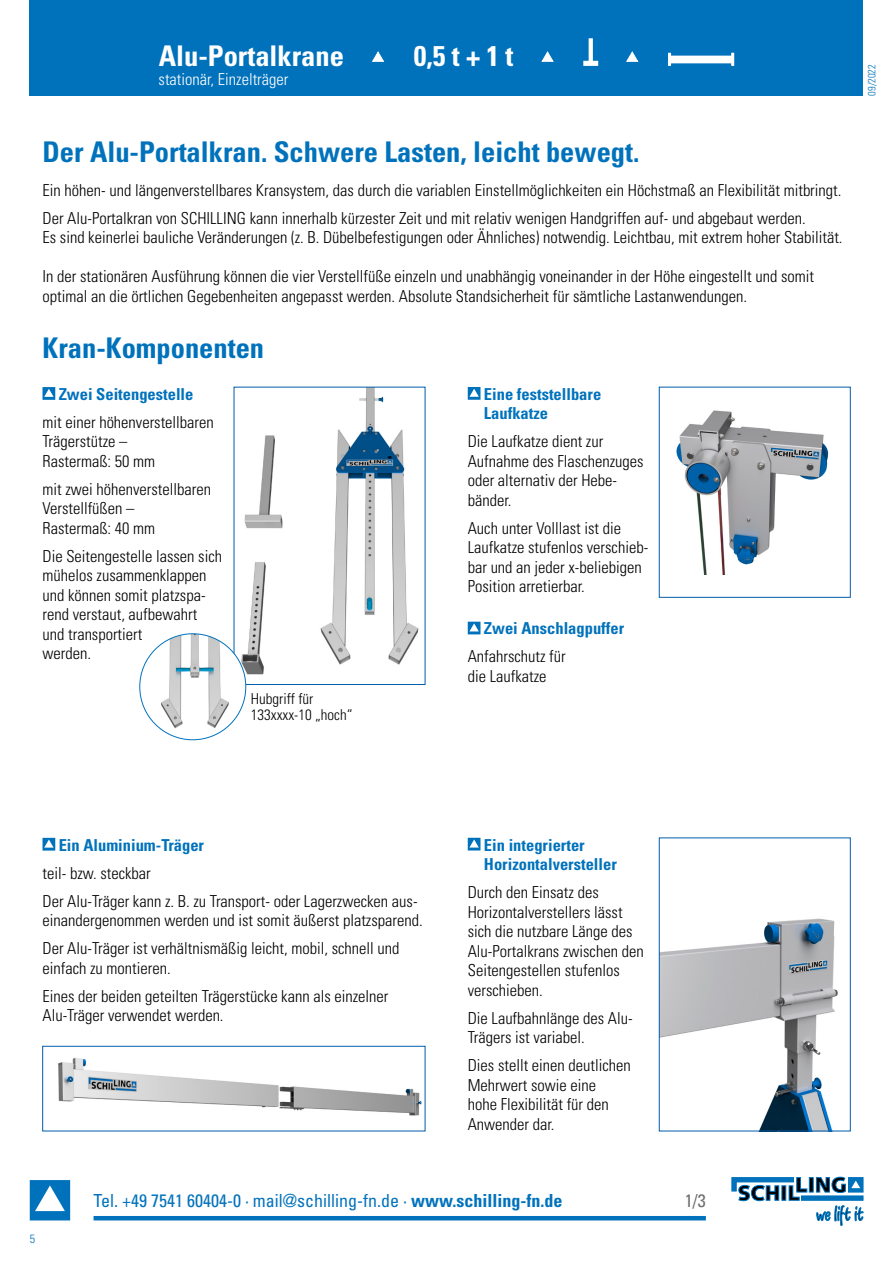
<style>
.page{position:relative;width:893px;height:1263px;background:#fff}
.page>*{position:absolute;margin:0;border:0;box-sizing:border-box;transform-origin:0 0}
.t1{font:700 condensed 28.5px "Univers";color:#0072bc}
.t2{font:700 condensed 28.5px "Univers";color:#fff}
.t3{font:condensed 18px "Univers";color:#0072bc}
.t4{font:condensed 18px "Univers";color:#6e6e6e}
.t5{font:300 condensed 16.5px/19.5px "Univers";color:#000}
.t6{font:700 condensed 16.5px/19.5px "Univers";color:#0072bc}
.t7{font:300 condensed 16.5px "Univers";color:#fff}
.t8{font:300 condensed 15px/16.5px "Univers";color:#000}
.t9{font:300 condensed 12px "Univers";color:#0072bc}
.t10{font:300 condensed 10.5px "Univers";color:#0072bc}
.s1{font-weight:700}
</style>
<div class="page">
<hr style="left:94px;top:1216px;width:612px;height:4px;background:#0072bc">
<svg style="left:30px;top:1180px;width:40px;height:40px"></svg>
<div style="left:809px;top:1177px;width:4px;height:15px;border:1px solid #0072bc"></div>
<hr style="left:801px;top:1196px;width:62px;height:4px;background:#0072bc">
<svg style="left:732px;top:1177px;width:75px;height:24px"></svg>
<svg style="left:816px;top:1177px;width:47px;height:16px"></svg>
<svg style="left:816px;top:1205px;width:47px;height:21px"></svg>
<img style="left:676px;top:410px;width:153px;height:164px">
<svg style="left:468px;top:387px;width:12px;height:13px"></svg>
<img style="left:236px;top:389px;width:183px;height:294px">
<img style="left:140px;top:634px;width:106px;height:106px;border-radius:53px">
<svg style="left:43px;top:387px;width:12px;height:13px"></svg>
<img style="left:58px;top:1058px;width:364px;height:58px">
<div style="left:43px;top:1046px;width:382px;height:85px;border:1px solid #005dac"></div>
<svg style="left:43px;top:838px;width:12px;height:12px"></svg>
<svg style="left:468px;top:622px;width:12px;height:12px"></svg>
<svg style="left:468px;top:838px;width:12px;height:12px"></svg>
<img style="left:661px;top:918px;width:177px;height:211px">
<div style="left:659px;top:838px;width:191px;height:293px;border:1px solid #005dac"></div>
<div style="left:30px;top:0;width:833px;height:96px;background:#0072bc"></div>
<svg style="left:372px;top:52px;width:12px;height:10px"></svg>
<svg style="left:542px;top:52px;width:11px;height:10px"></svg>
<svg style="left:583px;top:38px;width:15px;height:28px"></svg>
<svg style="left:626px;top:52px;width:12px;height:10px"></svg>
<svg style="left:668px;top:53px;width:66px;height:13px"></svg>
<h1 class="t2" style="left:159px;top:38px;width:187px">Alu-Portalkrane</h1>
<h1 class="t2" style="left:414px;top:38px;width:101px">0,5 t + 1 t</h1>
<p class="t7" style="left:159px;top:69px;width:131px">stationär, Einzelträger</p>
<h1 class="t1" style="left:43px;top:135px;width:598px">Der Alu-Portalkran. Schwere Lasten, leicht bewegt.</h1>
<p class="t5" style="left:43px;top:176px;width:800px;line-height:28px">Ein höhen- und längenverstellbares Kransystem, das durch die variablen Einstellmöglichkeiten ein Höchstmaß an Flexibilität mitbringt.<br>Der Alu-Portalkran von SCHILLING kann innerhalb kürzester Zeit und mit relativ wenigen Handgriffen auf- und abgebaut werden.</p>
<p class="t5" style="left:43px;top:227px;width:802px">Es sind keinerlei bauliche Veränderungen (z. B. Dübelbefestigungen oder Ähnliches) notwendig. Leichtbau, mit extrem hoher Stabilität.</p>
<p class="t5" style="left:43px;top:266px;width:773px">In der stationären Ausführung können die vier Verstellfüße einzeln und unabhängig voneinander in der Höhe eingestellt und somit optimal an die örtlichen Gegebenheiten angepasst werden. Absolute Standsicherheit für sämtliche Lastanwendungen.</p>
<h1 class="t1" style="left:43px;top:330px;width:223px">Kran-Komponenten</h1>
<p class="t6" style="left:59px;top:384px;width:136px">Zwei Seitengestelle</p>
<p class="t5" style="left:43px;top:412px;width:173px">mit einer höhenverstellbaren<br>Trägerstütze –<br>Rastermaß: 50 mm</p>
<p class="t5" style="left:43px;top:479px;width:170px">mit zwei höhenverstellbaren<br>Verstellfüßen –<br>Rastermaß: 40 mm</p>
<p class="t5" style="left:43px;top:546px;width:181px">Die Seitengestelle lassen sich mühelos zusammenklappen und können somit platzspa&shy;rend verstaut, aufbewahrt und transportiert<br>werden.</p>
<p class="t8" style="left:251px;top:690px;width:103px">Hubgriff für<br>133xxxx-10 „hoch“</p>
<p class="t6" style="left:484px;top:384px;width:119px">Eine feststellbare<br>Laufkatze</p>
<p class="t5" style="left:468px;top:431px;width:177px">Die Laufkatze dient zur<br>Aufnahme des Flaschenzuges oder alternativ der Hebe&shy;bänder.</p>
<p class="t5" style="left:468px;top:518px;width:182px">Auch unter Volllast ist die<br>Laufkatze stufenlos verschieb&shy;bar und an jeder x-beliebigen<br>Position arretierbar.</p>
<p class="t6" style="left:484px;top:618px;width:142px">Zwei Anschlagpuffer</p>
<p class="t5" style="left:468px;top:647px;width:100px">Anfahrschutz für die Laufkatze</p>
<p class="t10" style="left:866px;top:96px;width:33px;rotate:-90deg">09/2022</p>
<p class="t6" style="left:59px;top:835px;width:147px">Ein Aluminium-Träger</p>
<p class="t5" style="left:43px;top:858px;width:377px;line-height:28px">teil- bzw. steckbar<br>Der Alu-Träger kann z. B. zu Transport- oder Lagerzwecken aus-</p>
<p class="t5" style="left:43px;top:906px;width:382px;line-height:28px">einandergenommen werden und ist somit äußerst platzsparend.<br>Der Alu-Träger ist verhältnismäßig leicht, mobil, schnell und</p>
<p class="t5" style="left:43px;top:953px;width:347px;line-height:28px">einfach zu montieren.<br>Eines der beiden geteilten Trägerstücke kann als einzelner</p>
<p class="t5" style="left:43px;top:1005px;width:183px">Alu-Träger verwendet werden.</p>
<p class="t6" style="left:484px;top:835px;width:134px">Ein integrierter<br>Horizontalversteller</p>
<p class="t5" style="left:468px;top:882px;width:177px">Durch den Einsatz des<br>Horizontalverstellers lässt sich die nutzbare Länge des<br>Alu-Portalkrans zwischen den<br>Seitengestellen stufenlos verschieben.</p>
<p class="t5" style="left:468px;top:1008px;width:166px">Die Laufbahnlänge des Alu-<br>Trägers ist variabel.</p>
<p class="t5" style="left:468px;top:1055px;width:165px">Dies stellt einen deutlichen<br>Mehrwert sowie eine<br>hohe Flexibilität für den<br>Anwender dar.</p>
<p class="t9" style="left:30px;top:1231px;width:7px">5</p>
<p class="t3" style="left:94px;top:1190px;width:470px">Tel. +49 7541 60404-0 · mail@schilling-fn.de · <span class="s1">www.schilling-fn.de</span></p>
<p class="t4" style="left:685px;top:1190px;width:22px">1/3</p>
</div>
